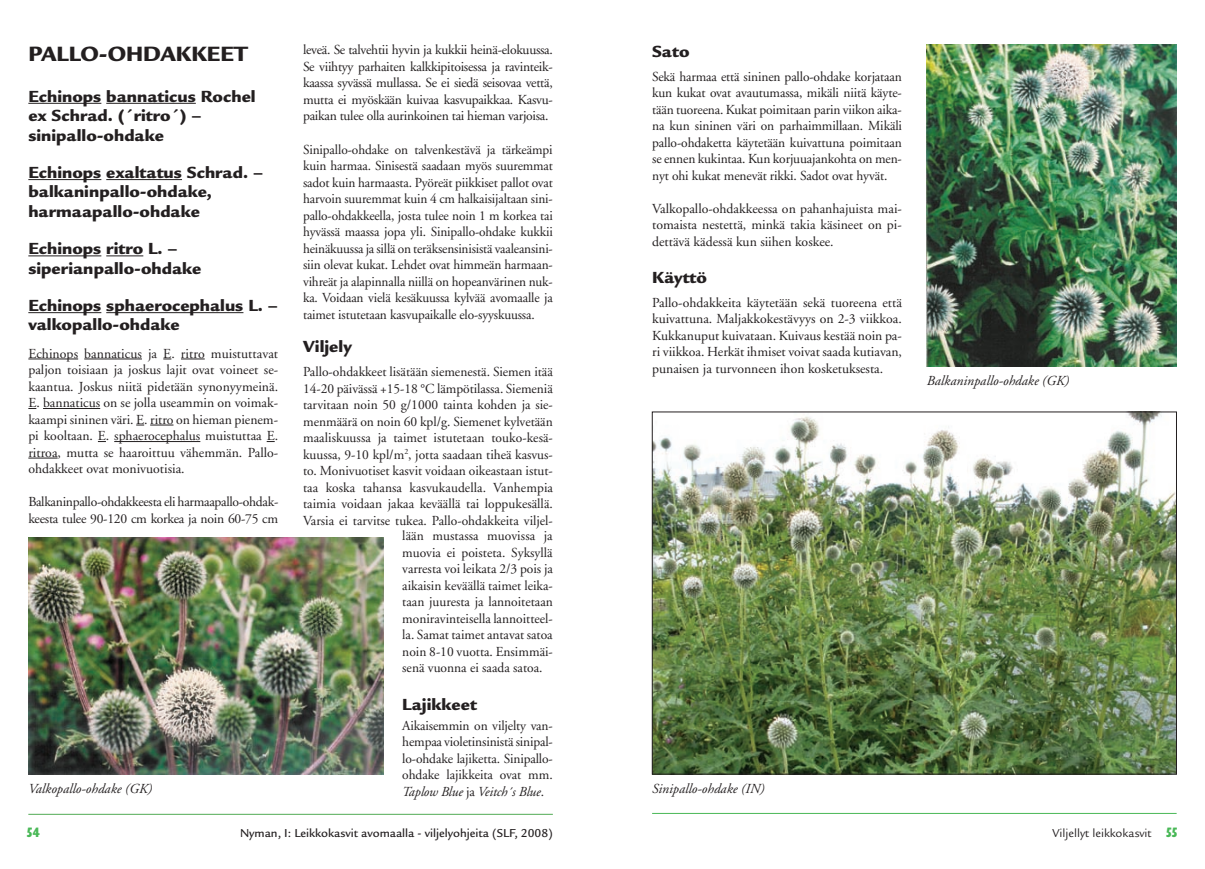
<style>
.page{position:relative;width:1205px;height:869px;background:#fff}
.page>*{position:absolute;margin:0;border:0;box-sizing:border-box;transform-origin:0 0}
.t1{font:900 22.5px "Legacy Sans";color:#231f20}
.t2{font:900 17.5px/19.5px "Legacy Sans";color:#231f20}
.t3{font:13.75px/16.5px "Adobe Garamond";color:#231f20;text-align:justify}
.t4{font:13.75px/16.5px "Adobe Garamond";letter-spacing:-.02em;color:#231f20}
.t5{font:italic 13.75px "Adobe Garamond";color:#231f20}
.t6{font:700 condensed 13.75px "Humanist 521 BT Xtra";color:#49b857}
.t7{font:500 12.5px "Legacy Sans";color:#231f20}
.t8{font:12.5px "Legacy Sans";color:#231f20}
.s1{font-style:italic}
.s2{font-family:"Humanist 521 BT Xtra";font-weight:700;font-stretch:condensed;font-size:13.75px;color:#49b857}
</style>
<div class="page">
<hr style="left:28px;top:813px;width:525px;height:1px;background:#52aa54">
<hr style="left:652px;top:812px;width:524px;height:1px;background:#49b857">
<hr style="left:28px;top:103px;width:73px;height:1px;background:#231f20">
<hr style="left:106px;top:103px;width:90px;height:1px;background:#231f20">
<hr style="left:28px;top:179px;width:73px;height:1px;background:#231f20">
<hr style="left:106px;top:179px;width:76px;height:1px;background:#231f20">
<hr style="left:28px;top:255px;width:73px;height:1px;background:#231f20">
<hr style="left:106px;top:255px;width:37px;height:1px;background:#231f20">
<hr style="left:28px;top:312px;width:73px;height:1px;background:#231f20">
<hr style="left:106px;top:312px;width:137px;height:1px;background:#231f20">
<hr style="left:28px;top:358px;width:50px;height:1px;background:#231f20">
<hr style="left:84px;top:358px;width:58px;height:1px;background:#231f20">
<svg style="left:181px;top:358px;width:24px;height:1px"></svg>
<hr style="left:43px;top:408px;width:57px;height:1px;background:#231f20">
<svg style="left:150px;top:424px;width:23px;height:1px"></svg>
<hr style="left:114px;top:441px;width:86px;height:1px;background:#231f20">
<hr style="left:28px;top:457px;width:30px;height:1px;background:#231f20">
<img style="left:28px;top:537px;width:356px;height:237px">
<img style="left:927px;top:44px;width:249px;height:322px">
<img style="left:654px;top:413px;width:520px;height:359px">
<h1 class="t1" style="left:28px;top:40px;width:221px">PALLO-OHDAKKEET</h1>
<p class="t2" style="left:28px;top:86px;width:229px">Echinops bannaticus Rochel ex Schrad. (´ritro´) – sinipallo-ohdake</p>
<p class="t2" style="left:28px;top:162px;width:236px">Echinops exaltatus Schrad. – balkaninpallo-ohdake, harmaapallo-ohdake</p>
<p class="t2" style="left:28px;top:239px;width:174px">Echinops ritro L. – siperianpallo-ohdake</p>
<p class="t2" style="left:28px;top:295px;width:251px">Echinops sphaerocephalus L. – valkopallo-ohdake</p>
<p class="t3" style="left:28px;top:345px;width:251px">Echinops bannaticus ja E. ritro muistuttavat paljon toisiaan ja joskus lajit ovat voineet se&shy;kaantua. Joskus niitä pidetään synonyymeinä.<br>E. bannaticus on se jolla useammin on voimak&shy;kaampi sininen väri. E. ritro on hieman pienem&shy;pi kooltaan. E. sphaerocephalus muistuttaa E. ritroa, mutta se haaroittuu vähemmän. Pallo&shy;ohdakkeet ovat monivuotisia.</p>
<p class="t4" style="left:28px;top:493px;width:251px">Balkaninpallo-ohdakkeesta eli harmaapallo-ohdak&shy;keesta tulee 90-120 cm korkea ja noin 60-75 cm</p>
<p class="t5" style="left:28px;top:780px;width:125px">Valkopallo-ohdake (GK)</p>
<p class="t3" style="left:303px;top:42px;width:251px">leveä. Se talvehtii hyvin ja kukkii heinä-elokuussa.<br>Se viihtyy parhaiten kalkkipitoisessa ja ravinteik&shy;kaassa syvässä mullassa. Se ei siedä seisovaa vettä, mutta ei myöskään kuivaa kasvupaikkaa. Kasvu&shy;paikan tulee olla aurinkoinen tai hieman varjoisa.</p>
<p class="t3" style="left:303px;top:141px;width:251px">Sinipallo-ohdake on talvenkestävä ja tärkeämpi kuin harmaa. Sinisestä saadaan myös suuremmat sadot kuin harmaasta. Pyöreät piikkiset pallot ovat harvoin suuremmat kuin 4 cm halkaisijaltaan sini&shy;pallo-ohdakkeella, josta tulee noin 1 m korkea tai hyvässä maassa jopa yli. Sinipallo-ohdake kukkii heinäkuussa ja sillä on teräksensinisistä vaaleansini&shy;siin olevat kukat. Lehdet ovat himmeän harmaan&shy;vihreät ja alapinnalla niillä on hopeanvärinen nuk&shy;ka. Voidaan vielä kesäkuussa kylvää avomaalle ja taimet istutetaan kasvupaikalle elo-syyskuussa.</p>
<p class="t2" style="left:303px;top:337px;width:50px">Viljely</p>
<p class="t3" style="left:303px;top:363px;width:251px">Pallo-ohdakkeet lisätään siemenestä. Siemen itää</p>
<p class="t3" style="left:303px;top:380px;width:251px">14-20 päivässä +15-18 °C lämpötilassa. Siemeniä</p>
<p class="t3" style="left:303px;top:396px;width:251px">tarvitaan noin 50 g/1000 tainta kohden ja sie-</p>
<p class="t3" style="left:303px;top:413px;width:251px">menmäärä on noin 60 kpl/g. Siemenet kylvetään</p>
<p class="t3" style="left:303px;top:429px;width:251px">maaliskuussa ja taimet istutetaan touko-kesä-</p>
<p class="t3" style="left:303px;top:446px;width:251px">kuussa, 9-10 kpl/m<sup>2</sup>, jotta saadaan tiheä kasvus-</p>
<p class="t3" style="left:303px;top:462px;width:251px">to. Monivuotiset kasvit voidaan oikeastaan istut-</p>
<p class="t3" style="left:303px;top:479px;width:251px">taa koska tahansa kasvukaudella. Vanhempia</p>
<p class="t3" style="left:303px;top:495px;width:251px">taimia voidaan jakaa keväällä tai loppukesällä.</p>
<p class="t3" style="left:303px;top:512px;width:251px">Varsia ei tarvitse tukea. Pallo-ohdakkeita viljel-</p>
<p class="t3" style="left:402px;top:528px;width:152px">lään mustassa muovissa ja</p>
<p class="t3" style="left:402px;top:544px;width:152px">muovia ei poisteta. Syksyllä</p>
<p class="t3" style="left:402px;top:561px;width:152px">varresta voi leikata 2/3 pois ja</p>
<p class="t3" style="left:402px;top:577px;width:152px">aikaisin keväällä taimet leika-</p>
<p class="t3" style="left:402px;top:594px;width:152px">taan juuresta ja lannoitetaan</p>
<p class="t3" style="left:402px;top:610px;width:152px">moniravinteisella lannoitteel-</p>
<p class="t3" style="left:402px;top:627px;width:152px">la. Samat taimet antavat satoa</p>
<p class="t3" style="left:402px;top:643px;width:152px">noin 8-10 vuotta. Ensimmäi-</p>
<p class="t3" style="left:402px;top:660px;width:142px">senä vuonna ei saada satoa.</p>
<p class="t2" style="left:402px;top:694px;width:76px">Lajikkeet</p>
<p class="t3" style="left:402px;top:717px;width:152px">Aikaisemmin on viljelty van&shy;hempaa violetinsinistä sinipal&shy;lo-ohdake lajiketta. Sinipallo&shy;ohdake lajikkeita ovat mm.<br><span class="s1">Taplow Blue</span> ja <span class="s1">Veitch´s Blue</span>.</p>
<p class="t2" style="left:652px;top:42px;width:39px">Sato</p>
<p class="t3" style="left:652px;top:68px;width:251px">Sekä harmaa että sininen pallo-ohdake korjataan kun kukat ovat avautumassa, mikäli niitä käyte&shy;tään tuoreena. Kukat poimitaan parin viikon aika&shy;na kun sininen väri on parhaimmillaan. Mikäli pallo-ohdaketta käytetään kuivattuna poimitaan se ennen kukintaa. Kun korjuuajankohta on men&shy;nyt ohi kukat menevät rikki. Sadot ovat hyvät.</p>
<p class="t3" style="left:652px;top:200px;width:251px">Valkopallo-ohdakkeessa on pahanhajuista mai&shy;tomaista nestettä, minkä takia käsineet on pi&shy;dettävä kädessä kun siihen koskee.</p>
<p class="t2" style="left:652px;top:267px;width:56px">Käyttö</p>
<p class="t3" style="left:652px;top:294px;width:251px">Pallo-ohdakkeita käytetään sekä tuoreena että kuivattuna. Maljakkokestävyys on 2-3 viikkoa.<br>Kukkanuput kuivataan. Kuivaus kestää noin pa&shy;ri viikkoa. Herkät ihmiset voivat saada kutiavan, punaisen ja turvonneen ihon kosketuksesta.</p>
<p class="t5" style="left:927px;top:372px;width:144px">Balkaninpallo-ohdake (GK)</p>
<p class="t5" style="left:652px;top:780px;width:114px">Sinipallo-ohdake (IN)</p>
<p class="t6" style="left:27px;top:823px;width:14px">54</p>
<p class="t7" style="left:240px;top:825px;width:314px">Nyman, I: Leikkokasvit avomaalla - viljelyohjeita (SLF, 2008)</p>
<p class="t8" style="left:1052px;top:825px;width:127px">Viljellyt leikkokasvit <span class="s2">55</span></p>
</div>
